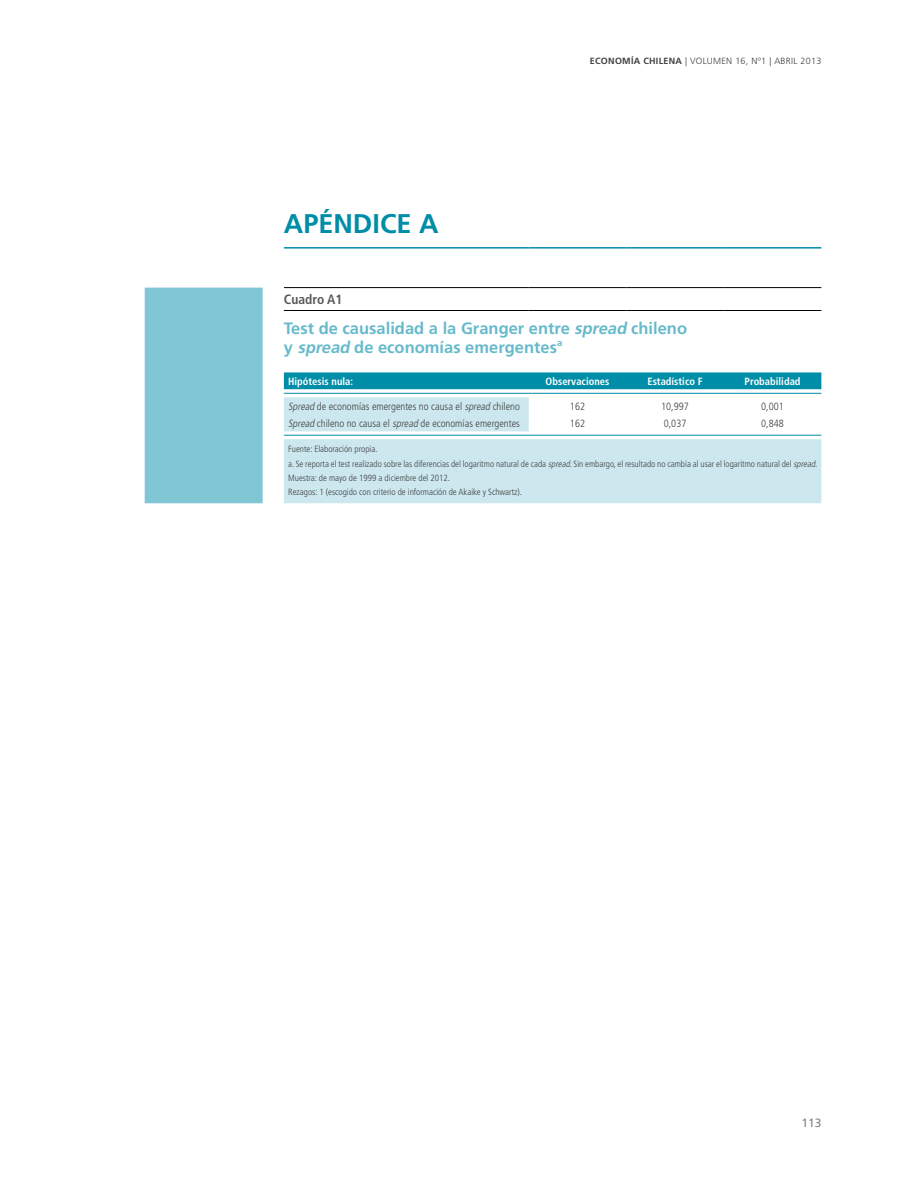
<style>
.page{position:relative;width:915px;height:1191px;background:#fff}
.page>*{position:absolute;margin:0;border:0;box-sizing:border-box;transform-origin:0 0}
.t1{font:700 27px "Frutiger LT Std";color:#008da8}
.t2{font:700 16.5px/19.8px "Frutiger LT Std";color:#66bacb}
.t3{font:700 condensed 13.5px "Frutiger LT Std";color:#58595b}
.t4{font:12px "Frutiger LT Std";color:#808285}
.t5{font:300 condensed 10.5px "Frutiger LT Std";color:#414042}
.t6{font:700 condensed 10.5px "Frutiger LT Std";color:#fff}
.t7{font:700 9.6px "Frutiger LT Std";color:#66bacb}
.t8{font:300 condensed 9px/14.1px "Frutiger LT Std";color:#414042}
.t9{font:300 9px "Frutiger LT Std";letter-spacing:.03em;color:#414042}
.s1{font-weight:700}
.s2{font-style:italic}
</style>
<div class="page">
<div style="left:145px;top:287px;width:117px;height:216px;background:#80c6d4"></div>
<svg style="left:284px;top:372px;width:537px;height:21px;background:#30a2b8"></svg>
<svg style="left:284px;top:397px;width:537px;height:106px;fill:#cce8ee"></svg>
<hr style="left:284px;top:247px;width:244px;height:1px;background:#008da8">
<hr style="left:528px;top:247px;width:98px;height:1px;background:#008da8">
<hr style="left:626px;top:247px;width:97px;height:1px;background:#008da8">
<hr style="left:723px;top:247px;width:98px;height:1px;background:#008da8">
<hr style="left:284px;top:287px;width:244px;height:1px;background:#000">
<hr style="left:528px;top:287px;width:98px;height:1px;background:#000">
<hr style="left:626px;top:287px;width:97px;height:1px;background:#000">
<hr style="left:723px;top:287px;width:98px;height:1px;background:#000">
<hr style="left:284px;top:310px;width:244px;height:1px;background:#000">
<hr style="left:528px;top:310px;width:98px;height:1px;background:#000">
<hr style="left:626px;top:310px;width:97px;height:1px;background:#000">
<hr style="left:723px;top:310px;width:98px;height:1px;background:#000">
<hr style="left:284px;top:393px;width:537px;height:1px;background:#008da8">
<hr style="left:284px;top:435px;width:537px;height:1px;background:#008da8">
<h1 class="t1" style="left:284px;top:208px;width:156px">APÉNDICE A</h1>
<p class="t9" style="left:589px;top:56px;width:233px"><span class="s1">ECONOMÍA CHILENA</span> | VOLUMEN 16, Nº1 | ABRIL 2013</p>
<h3 class="t3" style="left:284px;top:291px;width:60px">Cuadro A1</h3>
<h2 class="t2" style="left:284px;top:318px;width:404px">Test de causalidad a la Granger entre <span class="s2">spread</span> chileno y <span class="s2">spread</span> de economías emergentes</h2>
<p class="t7" style="left:557px;top:337px;width:7px">a</p>
<p class="t6" style="left:288px;top:375px;width:66px">Hipótesis nula:</p>
<p class="t6" style="left:545px;top:375px;width:65px">Observaciones</p>
<p class="t6" style="left:647px;top:375px;width:57px">Estadístico F</p>
<p class="t6" style="left:744px;top:375px;width:57px">Probabilidad</p>
<p class="t5" style="left:288px;top:400px;width:233px"><span class="s2">Spread</span> de economías emergentes no causa el <span class="s2">spread</span> chileno</p>
<p class="t5" style="left:569px;top:400px;width:17px">162</p>
<p class="t5" style="left:661px;top:400px;width:29px">10,997</p>
<p class="t5" style="left:761px;top:400px;width:24px">0,001</p>
<p class="t5" style="left:288px;top:417px;width:233px"><span class="s2">Spread</span> chileno no causa el <span class="s2">spread</span> de economías emergentes</p>
<p class="t5" style="left:569px;top:417px;width:17px">162</p>
<p class="t5" style="left:663px;top:417px;width:24px">0,037</p>
<p class="t5" style="left:761px;top:417px;width:24px">0,848</p>
<p class="t8" style="left:288px;top:442px;width:530px">Fuente: Elaboración propia.<br>a. Se reporta el test realizado sobre las diferencias del logaritmo natural de cada <span class="s2">spread</span>. Sin embargo, el resultado no cambía al usar el logaritmo natural del <span class="s2">spread</span>.<br>Muestra: de mayo de 1999 a diciembre del 2012.<br>Rezagos: 1 (escogido con criterio de información de Akaike y Schwartz).</p>
<h3 class="t4" style="left:801px;top:1116px;width:22px">113</h3>
</div>
